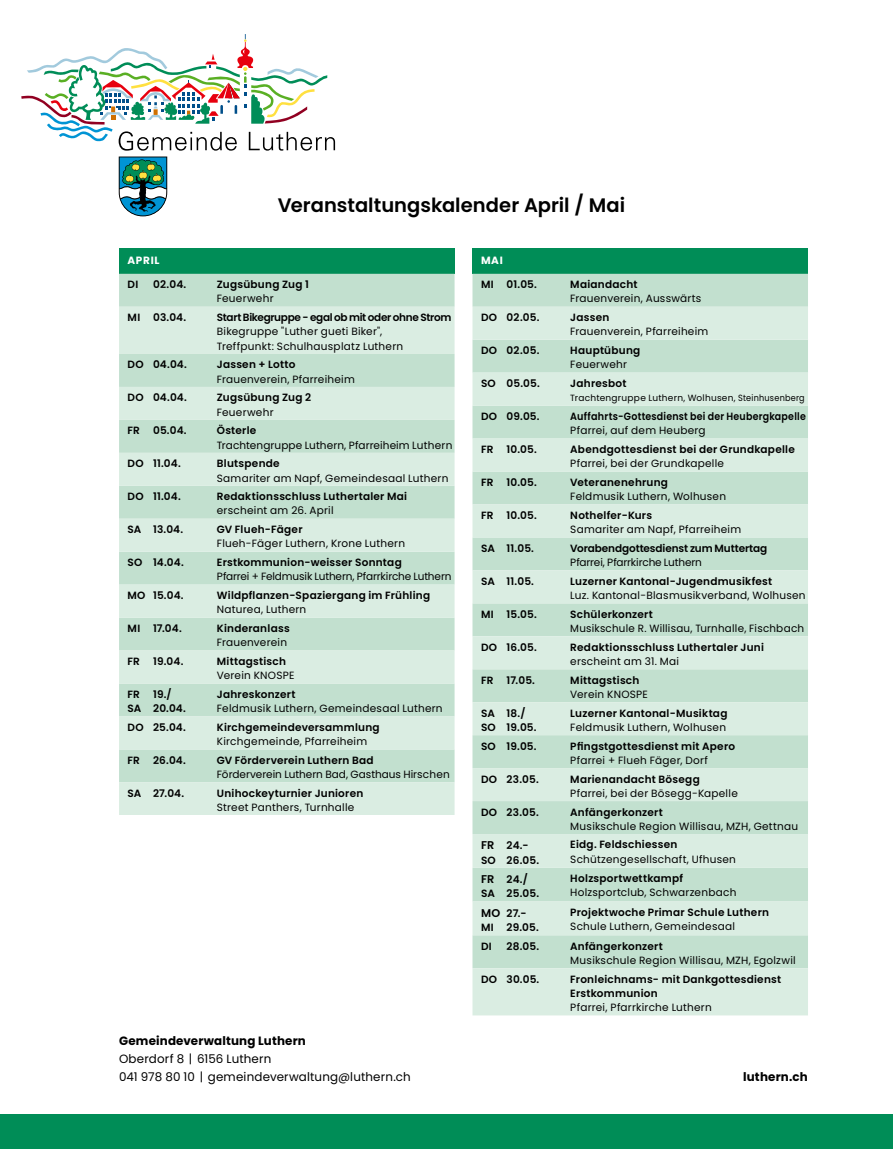
<style>
.page{position:relative;width:893px;height:1149px;background:#fff}
.page>*{position:absolute;margin:0;border:0;box-sizing:border-box;transform-origin:0 0}
.t1{font:600 19.5px "Poppins";color:#000}
.t2{font:12px/18px "Poppins";letter-spacing:.015em;color:#000}
.t3{font:700 12px "Poppins";letter-spacing:.015em;color:#000}
.t4{font:600 10.5px/14.2px "Poppins";letter-spacing:.02em;color:#000}
.t5{font:10.5px/14.2px "Poppins";letter-spacing:.02em;color:#000}
.t6{font:10.5px "Poppins";letter-spacing:-.015em;color:#000}
.t7{font:600 10.5px "Poppins";letter-spacing:.02em;color:#000;scale:.92 1}
.t8{font:10.5px "Poppins";color:#000}
.t9{font:600 10.5px "Poppins";letter-spacing:-.03em;color:#000}
.t10{font:600 10.5px "Poppins";letter-spacing:-.015em;color:#000}
.t11{font:700 10.5px "Poppins";letter-spacing:.06em;color:#fff}
.t12{font:9px "Poppins";letter-spacing:.025em;color:#000}
.s1{font-size:11.25px}
</style>
<div class="page">
<div style="left:0;top:1114px;width:893px;height:34px;background:#008d57"></div>
<div style="left:119px;top:248px;width:336px;height:26px;background:#008d57"></div>
<div style="left:119px;top:274px;width:336px;height:32px;background:#c2e0cf"></div>
<svg style="left:119px;top:306px;width:336px;height:508px;background:#cfe7d9"></svg>
<div style="left:472px;top:248px;width:336px;height:26px;background:#008d57"></div>
<div style="left:472px;top:274px;width:336px;height:32px;background:#c2e0cf"></div>
<svg style="left:472px;top:306px;width:336px;height:709px;background:#cfe7d9"></svg>
<svg style="left:21px;top:34px;width:314px;height:182px"></svg>
<h1 class="t1" style="left:278px;top:194px;width:349px">Veranstaltungskalender April / Mai</h1>
<p class="t11" style="left:128px;top:254px;width:34px">APRIL</p>
<p class="t4" style="left:128px;top:277px;width:12px">DI</p>
<p class="t4" style="left:153px;top:277px;width:35px">02.04.</p>
<p class="t4" style="left:217px;top:277px;width:94px">Zugsübung Zug 1</p>
<p class="t5" style="left:217px;top:291px;width:58px">Feuerwehr</p>
<p class="t4" style="left:128px;top:310px;width:60px">MI 03.04.</p>
<p class="t9" style="left:217px;top:311px;width:236px">Start Bikegruppe - egal ob mit oder ohne Strom</p>
<p class="t5" style="left:217px;top:324px;width:188px">Bikegruppe "Luther gueti Biker",<br>Treffpunkt: Schulhausplatz Luthern</p>
<p class="t4" style="left:128px;top:357px;width:61px">DO 04.04.</p>
<p class="t4" style="left:217px;top:357px;width:80px">Jassen + Lotto</p>
<p class="t5" style="left:217px;top:372px;width:140px">Frauenverein, Pfarreiheim</p>
<p class="t4" style="left:128px;top:390px;width:61px">DO 04.04.</p>
<p class="t4" style="left:217px;top:390px;width:96px">Zugsübung Zug 2</p>
<p class="t5" style="left:217px;top:405px;width:58px">Feuerwehr</p>
<p class="t4" style="left:128px;top:423px;width:61px">FR 05.04.</p>
<p class="t4" style="left:217px;top:423px;width:41px">Österle</p>
<p class="t5" style="left:217px;top:437px;width:237px">Trachtengruppe Luthern, Pfarreiheim Luthern</p>
<p class="t4" style="left:128px;top:456px;width:55px">DO 11.04.</p>
<p class="t4" style="left:217px;top:456px;width:64px">Blutspende</p>
<p class="t5" style="left:217px;top:470px;width:233px">Samariter am Napf, Gemeindesaal Luthern</p>
<p class="t4" style="left:128px;top:489px;width:55px">DO 11.04.</p>
<p class="t4" style="left:217px;top:489px;width:192px">Redaktionsschluss Luthertaler Mai</p>
<p class="t5" style="left:217px;top:503px;width:118px">erscheint am 26. April</p>
<p class="t4" style="left:128px;top:522px;width:57px">SA 13.04.</p>
<p class="t4" style="left:217px;top:522px;width:87px">GV Flueh-Fäger</p>
<p class="t5" style="left:217px;top:536px;width:190px">Flueh-Fäger Luthern, Krone Luthern</p>
<p class="t4" style="left:128px;top:555px;width:58px">SO 14.04.</p>
<p class="t4" style="left:217px;top:555px;width:186px">Erstkommunion-weisser Sonntag</p>
<p class="t6" style="left:217px;top:570px;width:236px">Pfarrei + Feldmusik Luthern, Pfarrkirche Luthern</p>
<p class="t4" style="left:128px;top:588px;width:58px">MO 15.04.</p>
<p class="t4" style="left:217px;top:588px;width:215px">Wildpflanzen-Spaziergang im Frühling</p>
<p class="t5" style="left:217px;top:602px;width:91px">Naturea, Luthern</p>
<p class="t4" style="left:128px;top:621px;width:56px">MI 17.04.</p>
<p class="t4" style="left:217px;top:621px;width:74px">Kinderanlass</p>
<p class="t5" style="left:217px;top:635px;width:72px">Frauenverein</p>
<p class="t4" style="left:128px;top:654px;width:57px">FR 19.04.</p>
<p class="t4" style="left:217px;top:654px;width:71px">Mittagstisch</p>
<p class="t5" style="left:217px;top:668px;width:79px">Verein KNOSPE</p>
<p class="t4" style="left:128px;top:687px;width:60px">FR 19./<br>SA 20.04.</p>
<p class="t4" style="left:217px;top:687px;width:80px">Jahreskonzert</p>
<p class="t5" style="left:217px;top:701px;width:227px">Feldmusik Luthern, Gemeindesaal Luthern</p>
<p class="t4" style="left:128px;top:720px;width:60px">DO 25.04.</p>
<p class="t4" style="left:217px;top:720px;width:164px">Kirchgemeindeversammlung</p>
<p class="t5" style="left:217px;top:734px;width:152px">Kirchgemeinde, Pfarreiheim</p>
<p class="t4" style="left:128px;top:752px;width:60px">FR 26.04.</p>
<p class="t4" style="left:217px;top:752px;width:158px">GV Förderverein Luthern Bad</p>
<p class="t8" style="left:217px;top:768px;width:235px">Förderverein Luthern Bad, Gasthaus Hirschen</p>
<p class="t4" style="left:128px;top:785px;width:58px">SA 27.04.</p>
<p class="t4" style="left:217px;top:785px;width:148px">Unihockeyturnier Junioren</p>
<p class="t5" style="left:217px;top:800px;width:139px">Street Panthers, Turnhalle</p>
<p class="t3" style="left:119px;top:1033px;width:188px">Gemeindeverwaltung Luthern</p>
<p class="t2" style="left:119px;top:1049px;width:293px">Oberdorf 8 | 6156 Luthern<br>041 978 80 10 | gemeindeverwaltung@luthern.ch</p>
<p class="t11" style="left:481px;top:254px;width:23px">MAI</p>
<p class="t4" style="left:481px;top:277px;width:57px">MI 01.05.</p>
<p class="t4" style="left:570px;top:277px;width:69px">Maiandacht</p>
<p class="t5" style="left:570px;top:291px;width:133px">Frauenverein, Ausswärts</p>
<p class="t4" style="left:481px;top:310px;width:60px">DO 02.05.</p>
<p class="t4" style="left:570px;top:310px;width:41px">Jassen</p>
<p class="t5" style="left:570px;top:324px;width:140px">Frauenverein, Pfarreiheim</p>
<p class="t4" style="left:481px;top:343px;width:60px">DO 02.05.</p>
<p class="t4" style="left:570px;top:343px;width:72px">Hauptübung</p>
<p class="t5" style="left:570px;top:357px;width:58px">Feuerwehr</p>
<p class="t4" style="left:481px;top:376px;width:60px">SO 05.05.</p>
<p class="t4" style="left:570px;top:376px;width:58px">Jahresbot</p>
<p class="t12" style="left:570px;top:393px;width:236px">Trachtengruppe Luthern, Wolhusen, Steinhusenberg</p>
<p class="t4" style="left:481px;top:409px;width:60px">DO 09.05.</p>
<p class="t7" style="left:570px;top:410px;width:258px">Auffahrts-Gottesdienst bei der Heubergkapelle</p>
<p class="t5" style="left:570px;top:423px;width:137px">Pfarrei, auf dem Heuberg</p>
<p class="t4" style="left:481px;top:442px;width:57px">FR 10.05.</p>
<p class="t4" style="left:570px;top:442px;width:226px">Abendgottesdienst bei der Grundkapelle</p>
<p class="t5" style="left:570px;top:456px;width:155px">Pfarrei, bei der Grundkapelle</p>
<p class="t4" style="left:481px;top:475px;width:57px">FR 10.05.</p>
<p class="t4" style="left:570px;top:475px;width:99px">Veteranenehrung</p>
<p class="t5" style="left:570px;top:489px;width:157px">Feldmusik Luthern, Wolhusen</p>
<p class="t4" style="left:481px;top:508px;width:57px">FR 10.05.</p>
<p class="t4" style="left:570px;top:508px;width:83px">Nothelfer-Kurs</p>
<p class="t5" style="left:570px;top:522px;width:172px">Samariter am Napf, Pfarreiheim</p>
<p class="t4" style="left:481px;top:541px;width:55px">SA 11.05.</p>
<p class="t10" style="left:570px;top:542px;width:199px">Vorabendgottesdienst zum Muttertag</p>
<p class="t6" style="left:570px;top:556px;width:133px">Pfarrei, Pfarrkirche Luthern</p>
<p class="t4" style="left:481px;top:574px;width:55px">SA 11.05.</p>
<p class="t4" style="left:570px;top:574px;width:203px">Luzerner Kantonal-Jugendmusikfest</p>
<p class="t5" style="left:570px;top:588px;width:237px">Luz. Kantonal-Blasmusikverband, Wolhusen</p>
<p class="t4" style="left:481px;top:607px;width:57px">MI 15.05.</p>
<p class="t4" style="left:570px;top:607px;width:84px">Schülerkonzert</p>
<p class="t5" style="left:570px;top:621px;width:236px">Musikschule R. Willisau, Turnhalle, Fischbach</p>
<p class="t4" style="left:481px;top:639px;width:57px">DO 16.05.</p>
<p class="t4" style="left:570px;top:639px;width:195px">Redaktionsschluss Luthertaler Juni</p>
<p class="t5" style="left:570px;top:654px;width:110px">erscheint am 31. Mai</p>
<p class="t4" style="left:481px;top:672px;width:56px">FR 17.05.</p>
<p class="t4" style="left:570px;top:672px;width:71px">Mittagstisch</p>
<p class="t5" style="left:570px;top:687px;width:79px">Verein KNOSPE</p>
<p class="t4" style="left:481px;top:705px;width:57px">SA 18./<br>SO 19.05.</p>
<p class="t4" style="left:570px;top:705px;width:159px">Luzerner Kantonal-Musiktag</p>
<p class="t5" style="left:570px;top:720px;width:157px">Feldmusik Luthern, Wolhusen</p>
<p class="t4" style="left:481px;top:738px;width:57px">SO 19.05.</p>
<p class="t4" style="left:570px;top:738px;width:166px">Pfingstgottesdienst mit Apero</p>
<p class="t5" style="left:570px;top:752px;width:139px">Pfarrei + Flueh Fäger, Dorf</p>
<p class="t4" style="left:481px;top:771px;width:59px">DO 23.05.</p>
<p class="t4" style="left:570px;top:771px;width:131px">Marienandacht Bösegg</p>
<p class="t5" style="left:570px;top:785px;width:169px">Pfarrei, bei der Bösegg-Kapelle</p>
<p class="t4" style="left:481px;top:804px;width:59px">DO 23.05.</p>
<p class="t4" style="left:570px;top:804px;width:94px">Anfängerkonzert</p>
<p class="t5" style="left:570px;top:818px;width:229px">Musikschule Region Willisau, MZH, Gettnau</p>
<p class="t4" style="left:481px;top:838px;width:60px"><span class="s1">FR</span> 24.-<br>SO 26.05.</p>
<p class="t4" style="left:570px;top:837px;width:109px">Eidg. Feldschiessen</p>
<p class="t5" style="left:570px;top:851px;width:167px">Schützengesellschaft, Ufhusen</p>
<p class="t4" style="left:481px;top:872px;width:60px"><span class="s1">FR</span> 24./<br>SA 25.05.</p>
<p class="t4" style="left:570px;top:871px;width:114px">Holzsportwettkampf</p>
<p class="t5" style="left:570px;top:885px;width:168px">Holzsportclub, Schwarzenbach</p>
<p class="t4" style="left:481px;top:905px;width:59px"><span class="s1">MO</span> 27.-<br>MI 29.05.</p>
<p class="t4" style="left:570px;top:904px;width:200px">Projektwoche Primar Schule Luthern</p>
<p class="t5" style="left:570px;top:919px;width:166px">Schule Luthern, Gemeindesaal</p>
<p class="t4" style="left:481px;top:938px;width:12px">DI</p>
<p class="t4" style="left:506px;top:938px;width:34px">28.05.</p>
<p class="t4" style="left:570px;top:938px;width:94px">Anfängerkonzert</p>
<p class="t5" style="left:570px;top:952px;width:227px">Musikschule Region Willisau, MZH, Egolzwil</p>
<p class="t4" style="left:481px;top:971px;width:60px">DO 30.05.</p>
<p class="t4" style="left:570px;top:971px;width:212px">Fronleichnams- mit Dankgottesdienst<br>Erstkommunion</p>
<p class="t5" style="left:570px;top:1000px;width:143px">Pfarrei, Pfarrkirche Luthern</p>
<p class="t3" style="left:743px;top:1069px;width:66px">luthern.ch</p>
</div>
